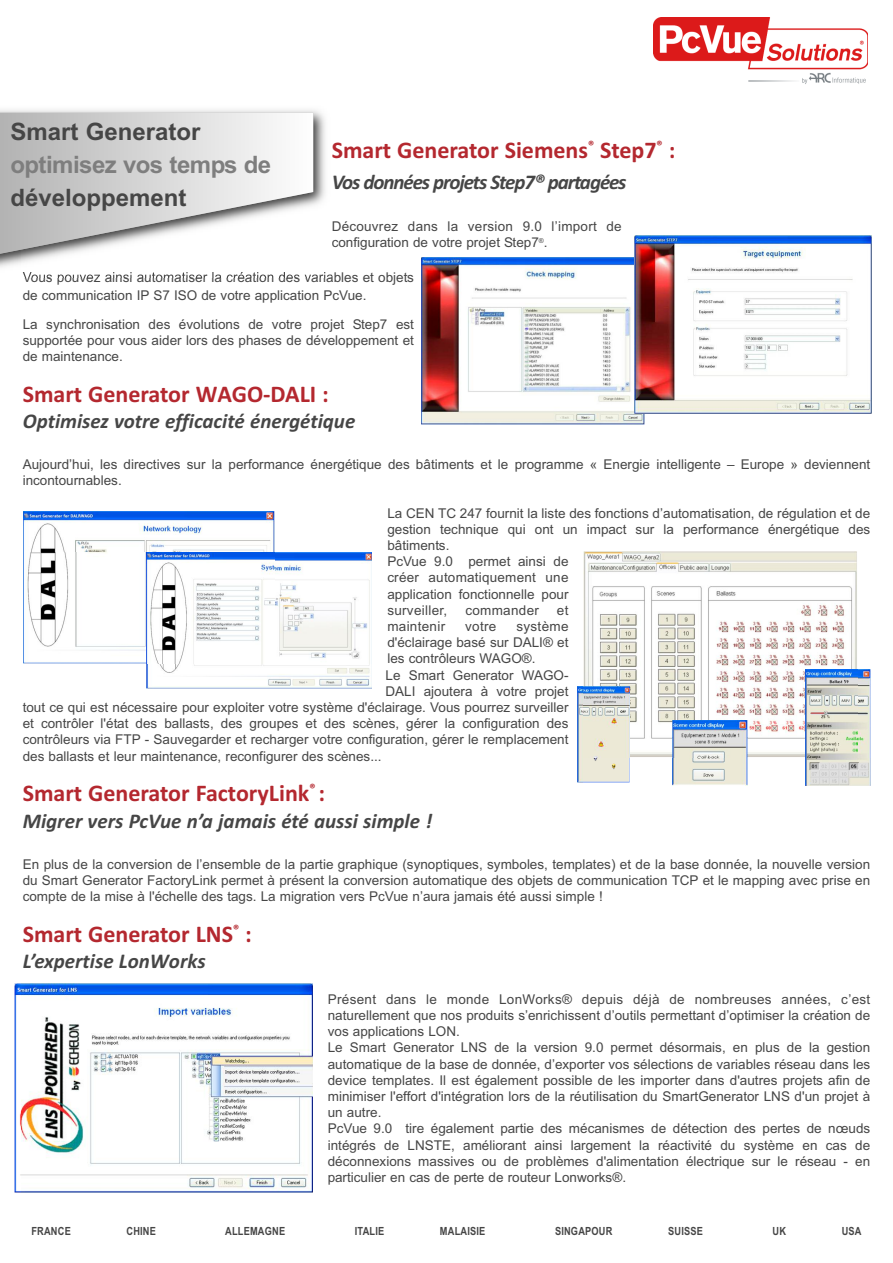
<style>
.page{position:relative;width:893px;height:1263px;background:#fff}
.page>*{position:absolute;margin:0;border:0;box-sizing:border-box;transform-origin:0 0}
.t1{font:700 24px "Calibri";color:#b4282f}
.t2{font:700 24px "Arial";color:#464646}
.t3{font:700 24px "Arial";letter-spacing:-.02em;color:#7e7e7e}
.t4{font:italic 700 21px "Calibri";color:#464646}
.t5{font:italic 700 21px "Calibri";letter-spacing:-.05em;color:#464646}
.t6{font:13.5px/16.2px "Arial";color:#464646}
.t7{font:13.5px "Arial";letter-spacing:.02em;color:#464646}
.t8{font:700 11.25px "Arial Narrow";letter-spacing:.02em;color:#464646}
</style>
<div class="page">
<img style="left:0;top:110px;width:331px;height:167px">
<img style="left:23px;top:272px;width:89px;height:5px">
<svg style="left:0;top:113px;width:313px;height:146px"></svg>
<img style="left:653px;top:17px;width:215px;height:67px">
<img style="left:421px;top:257px;width:223px;height:168px">
<img style="left:634px;top:235px;width:237px;height:178px">
<img style="left:24px;top:511px;width:251px;height:41px">
<img style="left:24px;top:552px;width:122px;height:111px">
<img style="left:146px;top:552px;width:226px;height:137px">
<img style="left:583px;top:551px;width:274px;height:206px">
<img style="left:578px;top:686px;width:52px;height:96px">
<img style="left:673px;top:720px;width:75px;height:66px">
<img style="left:806px;top:669px;width:65px;height:117px">
<img style="left:14px;top:984px;width:299px;height:208px">
<h1 class="t2" style="left:10px;top:117px;width:192px">Smart Generator</h1>
<h1 class="t3" style="left:10px;top:150px;width:262px">optimisez vos temps de</h1>
<h1 class="t2" style="left:10px;top:183px;width:178px">développement</h1>
<h1 class="t1" style="left:332px;top:135px;width:345px">Smart Generator Siemens<sup>®</sup> Step7<sup>®</sup> :</h1>
<h2 class="t5" style="left:332px;top:169px;width:296px">Vos données projets Step7® partagées</h2>
<p class="t6" style="left:332px;top:219px;width:292px">Découvrez dans la version 9.0 l’import de configuration de votre projet Step7<sup>®</sup>.</p>
<p class="t6" style="left:23px;top:268px;width:393px;line-height:18px">Vous pouvez ainsi automatiser la création des variables et objets de communication IP S7 ISO de votre application PcVue.</p>
<p class="t6" style="left:23px;top:316px;width:393px;text-align:justify">La synchronisation des évolutions de votre projet Step7 est supportée pour vous aider lors des phases de développement et de maintenance.</p>
<h1 class="t1" style="left:23px;top:379px;width:308px">Smart Generator WAGO-DALI :</h1>
<h2 class="t4" style="left:23px;top:409px;width:334px">Optimisez votre efficacité énergétique</h2>
<p class="t6" style="left:23px;top:456px;width:849px">Aujourd’hui, les directives sur la performance énergétique des bâtiments et le programme « Energie intelligente – Europe » deviennent incontournables.</p>
<p class="t6" style="left:387px;top:505px;width:484px">La CEN TC 247 fournit la liste des fonctions d’automatisation, de régulation et de gestion technique qui ont un impact sur la performance énergétique des bâtiments.<br>PcVue 9.0 permet ainsi de<br>créer automatiquement une<br>application fonctionnelle pour<br>surveiller,</p>
<p class="t7" style="left:465px;top:602px;width:75px">commander</p>
<p class="t6" style="left:557px;top:602px;width:13px">et</p>
<p class="t7" style="left:387px;top:618px;width:59px">maintenir</p>
<p class="t6" style="left:465px;top:618px;width:33px">votre</p>
<p class="t7" style="left:516px;top:618px;width:54px">système</p>
<p class="t6" style="left:387px;top:634px;width:183px">d'éclairage basé sur DALI® et</p>
<p class="t6" style="left:387px;top:651px;width:150px">les contrôleurs WAGO®.</p>
<p class="t6" style="left:385px;top:667px;width:185px">Le Smart Generator WAGO-</p>
<p class="t6" style="left:385px;top:683px;width:184px">DALI ajoutera à votre projet</p>
<p class="t6" style="left:23px;top:699px;width:547px">tout ce qui est nécessaire pour exploiter votre système d'éclairage. Vous pourrez surveiller</p>
<p class="t6" style="left:23px;top:715px;width:547px">et contrôler l'état des ballasts, des groupes et des scènes, gérer la configuration des</p>
<p class="t6" style="left:23px;top:732px;width:547px">contrôleurs via FTP - Sauvegarder et recharger votre configuration, gérer le remplacement</p>
<p class="t6" style="left:23px;top:748px;width:360px">des ballasts et leur maintenance, reconfigurer des scènes...</p>
<h1 class="t1" style="left:23px;top:779px;width:304px">Smart Generator FactoryLink<sup>®</sup> :</h1>
<h2 class="t4" style="left:23px;top:808px;width:411px">Migrer vers PcVue n’a jamais été aussi simple !</h2>
<p class="t6" style="left:23px;top:856px;width:849px;text-align:justify">En plus de la conversion de l’ensemble de la partie graphique (synoptiques, symboles, templates) et de la base donnée, la nouvelle version du Smart Generator FactoryLink permet à présent la conversion automatique des objets de communication TCP et le mapping avec prise en compte de la mise à l'échelle des tags. La migration vers PcVue n’aura jamais été aussi simple !</p>
<h1 class="t1" style="left:23px;top:919px;width:230px">Smart Generator LNS<sup>®</sup> :</h1>
<h2 class="t4" style="left:23px;top:949px;width:184px">L’expertise LonWorks</h2>
<p class="t6" style="left:328px;top:991px;width:544px">Présent dans le monde LonWorks® depuis déjà de nombreuses années, c’est naturellement que nos produits s’enrichissent d’outils permettant d’optimiser la création de vos applications LON.<br>Le Smart Generator LNS de la version 9.0 permet désormais, en plus de la gestion automatique de la base de donnée, d’exporter vos sélections de variables réseau dans les device templates. Il est également possible de les importer dans d'autres projets afin de minimiser l'effort d'intégration lors de la réutilisation du SmartGenerator LNS d'un projet à un autre.<br>PcVue 9.0 tire également partie des mécanismes de détection des pertes de nœuds intégrés de LNSTE, améliorant ainsi largement la réactivité du système en cas de déconnexions massives ou de problèmes d'alimentation électrique sur le réseau - en particulier en cas de perte de routeur Lonworks®.</p>
<p class="t8" style="left:31px;top:1225px;width:41px">FRANCE</p>
<p class="t8" style="left:126px;top:1225px;width:31px">CHINE</p>
<p class="t8" style="left:225px;top:1225px;width:62px">ALLEMAGNE</p>
<p class="t8" style="left:355px;top:1225px;width:31px">ITALIE</p>
<p class="t8" style="left:440px;top:1225px;width:47px">MALAISIE</p>
<p class="t8" style="left:555px;top:1225px;width:59px">SINGAPOUR</p>
<p class="t8" style="left:668px;top:1225px;width:36px">SUISSE</p>
<p class="t8" style="left:772px;top:1225px;width:15px">UK</p>
<p class="t8" style="left:842px;top:1225px;width:21px">USA</p>
</div>
